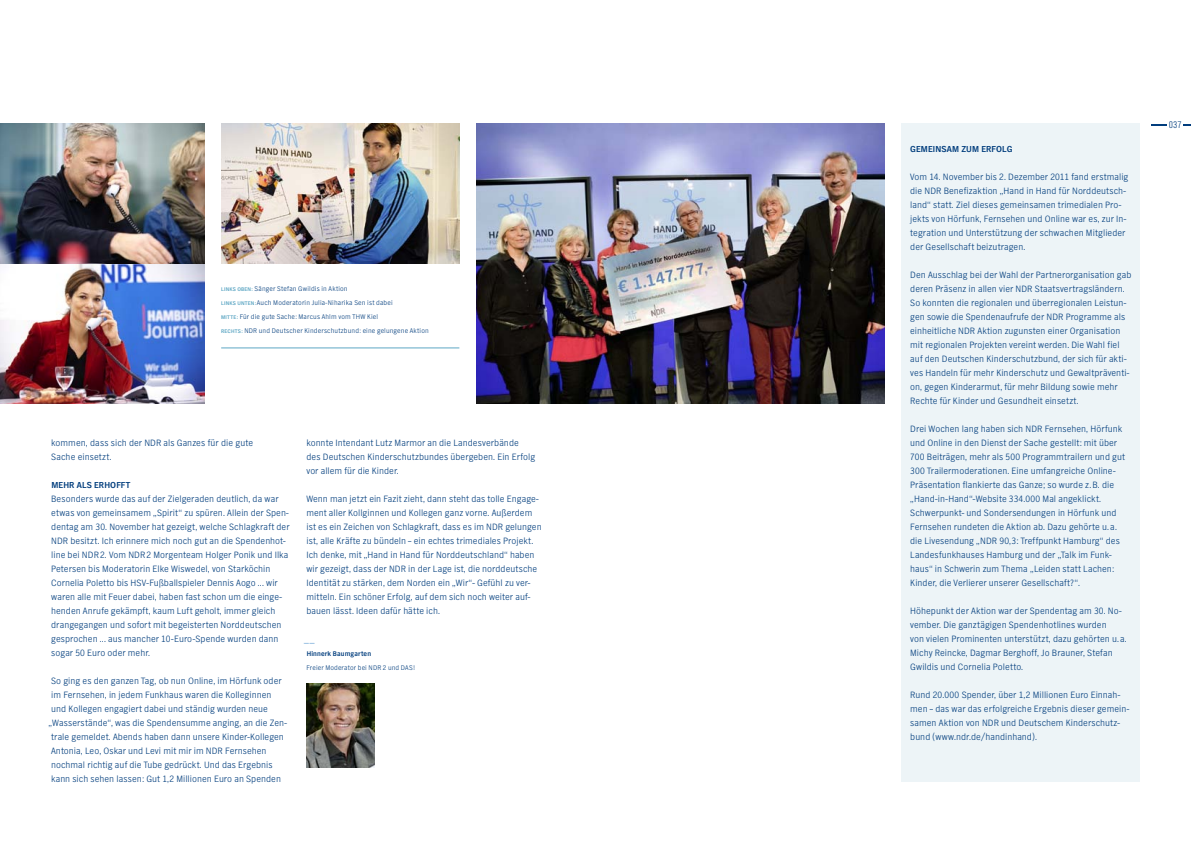
<style>
.page{position:relative;width:1191px;height:842px;background:#fff}
.page>*{position:absolute;margin:0;border:0;box-sizing:border-box;transform-origin:0 0}
.t1{font:300 10px "NDR Sans Cond";color:#013d7d}
.t2{font:300 9.5px/14px "NDR Sans";letter-spacing:.005em;color:#013d7d}
.t3{font:300 9.5px "NDR Sans";color:#448dcb}
.t4{font:700 9px "NDR Sans";letter-spacing:.015em;color:#013d7d}
.t5{font:300 7px/14px "NDR Sans";letter-spacing:.025em;color:#013d7d}
.t6{font:700 7px "NDR Sans";color:#013d7d}
.s1{font-weight:700;font-size:5.5px;color:#5ea7c4}
</style>
<div class="page">
<img style="left:0;top:124px;width:204px;height:280px">
<img style="left:476px;top:124px;width:408px;height:279px">
<img style="left:221px;top:124px;width:238px;height:139px">
<hr style="left:221px;top:348px;width:238px;height:1px;background:#5ea7c4">
<img style="left:306px;top:684px;width:68px;height:84px">
<svg style="left:1151px;top:124px;width:16px;height:2px"></svg>
<svg style="left:1183px;top:124px;width:8px;height:2px"></svg>
<div style="left:901px;top:124px;width:239px;height:658px;background:#edf4f7"></div>
<p class="t5" style="left:221px;top:282px;width:209px"><span class="s1">LINKS OBEN:</span> Sänger Stefan Gwildis in Aktion<br><span class="s1">LINKS UNTEN:</span>Auch Moderatorin Julia-Niharika Sen ist dabei<br><span class="s1">MITTE:</span> Für die gute Sache: Marcus Ahlm vom THW Kiel<br><span class="s1">RECHTS:</span> NDR und Deutscher Kinderschutzbund: eine gelungene Aktion</p>
<p class="t2" style="left:51px;top:435px;width:204px">kommen, dass sich der NDR als Ganzes für die gute<br>Sache einsetzt.</p>
<p class="t4" style="left:51px;top:480px;width:80px">MEHR ALS ERHOFFT</p>
<p class="t2" style="left:51px;top:491px;width:240px">Besonders wurde das auf der Zielgeraden deutlich, da war etwas von gemeinsamem „Spirit“ zu spüren. Allein der Spen&shy;dentag am 30. November hat gezeigt, welche Schlagkraft der NDR besitzt. Ich erinnere mich noch gut an die Spendenhot&shy;line bei NDR2. Vom NDR2 Morgenteam Holger Ponik und Ilka Petersen bis Moderatorin Elke Wiswedel, von Starköchin Cornelia Poletto bis HSV-Fußballspieler Dennis Aogo ... wir waren alle mit Feuer dabei, haben fast schon um die einge&shy;henden Anrufe gekämpft, kaum Luft geholt, immer gleich drangegangen und sofort mit begeisterten Norddeutschen gesprochen ... aus mancher 10-Euro-Spende wurden dann sogar 50 Euro oder mehr.</p>
<p class="t2" style="left:49px;top:673px;width:240px">So ging es den ganzen Tag, ob nun Online, im Hörfunk oder im Fernsehen, in jedem Funkhaus waren die Kolleginnen<br>und Kollegen engagiert dabei und ständig wurden neue „Wasserstände“, was die Spendensumme anging, an die Zen&shy;trale gemeldet. Abends haben dann unsere Kinder-Kollegen Antonia, Leo, Oskar und Levi mit mir im NDR Fernsehen nochmal richtig auf die Tube gedrückt. Und das Ergebnis kann sich sehen lassen: Gut 1,2 Millionen Euro an Spenden</p>
<p class="t2" style="left:306px;top:436px;width:230px">konnte Intendant Lutz Marmor an die Landesverbände des Deutschen Kinderschutzbundes übergeben. Ein Erfolg vor allem für die Kinder.</p>
<p class="t2" style="left:306px;top:492px;width:237px">Wenn man jetzt ein Fazit zieht, dann steht das tolle Engage&shy;ment aller Kollginnen und Kollegen ganz vorne. Außerdem ist es ein Zeichen von Schlagkraft, dass es im NDR gelungen ist, alle Kräfte zu bündeln – ein echtes trimediales Projekt.<br>Ich denke, mit „Hand in Hand für Norddeutschland“ haben wir gezeigt, dass der NDR in der Lage ist, die norddeutsche Identität zu stärken, dem Norden ein „Wir“- Gefühl zu ver&shy;mitteln. Ein schöner Erfolg, auf dem sich noch weiter auf&shy;bauen lässt. Ideen dafür hätte ich.</p>
<p class="t3" style="left:304px;top:633px;width:12px">__</p>
<p class="t6" style="left:307px;top:649px;width:66px">HINNERK BAUMGARTEN</p>
<p class="t5" style="left:306px;top:660px;width:110px">Freier Moderator bei NDR 2 und DAS!</p>
<p class="t4" style="left:910px;top:144px;width:104px">GEMEINSAM ZUM ERFOLG</p>
<p class="t2" style="left:910px;top:169px;width:220px">Vom 14. November bis 2. Dezember 2011 fand erstmalig die NDR Benefizaktion „Hand in Hand für Norddeutsch&shy;land“ statt. Ziel dieses gemeinsamen trimedialen Pro&shy;jekts von Hörfunk, Fernsehen und Online war es, zur In&shy;tegration und Unterstützung der schwachen Mitglieder der Gesellschaft beizutragen.</p>
<p class="t2" style="left:910px;top:267px;width:223px">Den Ausschlag bei der Wahl der Partnerorganisation gab deren Präsenz in allen vier NDR Staatsvertragsländern.<br>So konnten die regionalen und überregionalen Leistun&shy;gen sowie die Spendenaufrufe der NDR Programme als einheitliche NDR Aktion zugunsten einer Organisation mit regionalen Projekten vereint werden. Die Wahl fiel auf den Deutschen Kinderschutzbund, der sich für akti&shy;ves Handeln für mehr Kinderschutz und Gewaltpräventi&shy;on, gegen Kinderarmut, für mehr Bildung sowie mehr Rechte für Kinder und Gesundheit einsetzt.</p>
<p class="t2" style="left:910px;top:421px;width:216px">Drei Wochen lang haben sich NDR Fernsehen, Hörfunk und Online in den Dienst der Sache gestellt: mit über 700 Beiträgen, mehr als 500 Programmtrailern und gut 300 Trailermoderationen. Eine umfangreiche Online-Präsentation flankierte das Ganze; so wurde z.B. die „Hand-in-Hand“-Website 334.000 Mal angeklickt.<br>Schwerpunkt- und Sondersendungen in Hörfunk und Fernsehen rundeten die Aktion ab. Dazu gehörte u. a. die Livesendung „NDR 90,3: Treffpunkt Hamburg“ des Landesfunkhauses Hamburg und der „Talk im Funk&shy;haus“ in Schwerin zum Thema „Leiden statt Lachen:<br>Kinder, die Verlierer unserer Gesellschaft?“.</p>
<p class="t2" style="left:910px;top:604px;width:218px">Höhepunkt der Aktion war der Spendentag am 30. No&shy;vember. Die ganztägigen Spendenhotlines wurden<br>von vielen Prominenten unterstützt, dazu gehörten u. a.<br>Michy Reincke, Dagmar Berghoff, Jo Brauner, Stefan Gwildis und Cornelia Poletto.</p>
<p class="t2" style="left:910px;top:688px;width:220px">Rund 20.000 Spender, über 1,2 Millionen Euro Einnah&shy;men – das war das erfolgreiche Ergebnis dieser gemein&shy;samen Aktion von NDR und Deutschem Kinderschutz&shy;bund (www.ndr.de/handinhand).</p>
<p class="t1" style="left:1168px;top:119px;width:15px">037</p>
</div>
